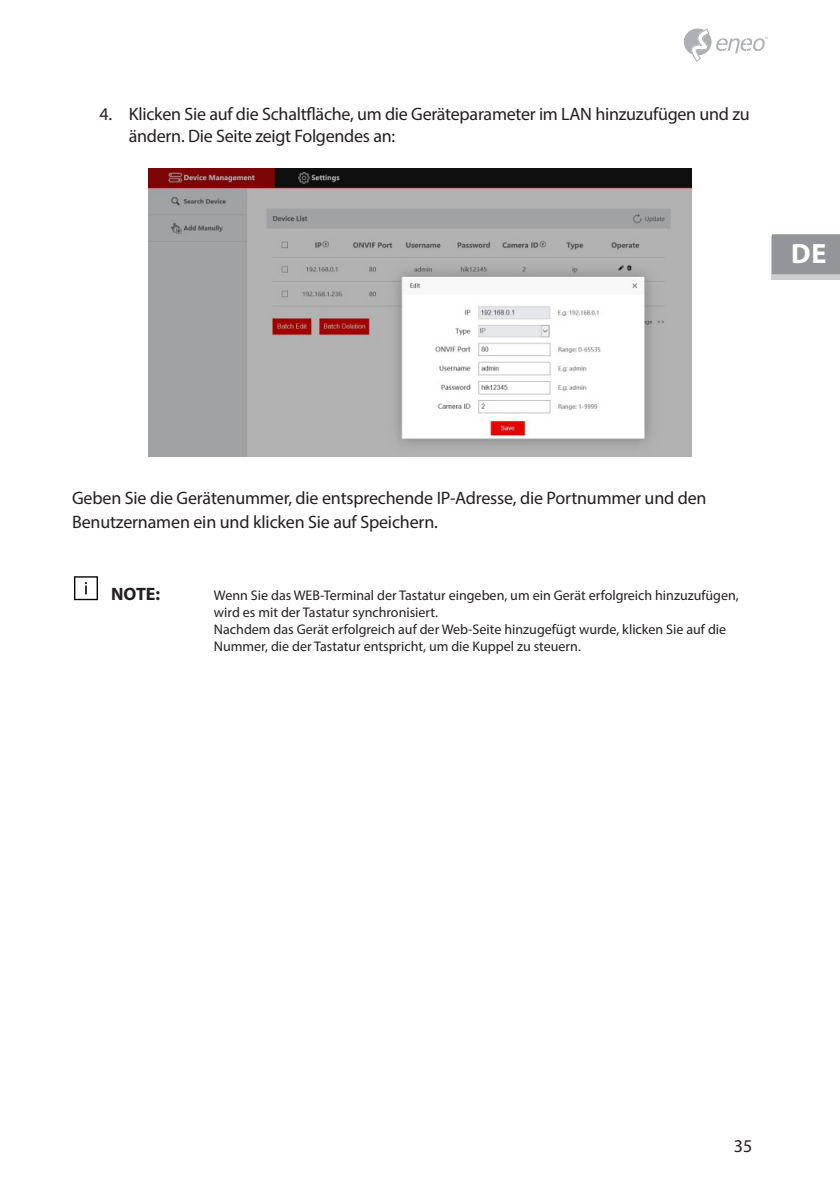
<style>
.page{position:relative;width:840px;height:1191px;background:#fff}
.page>*{position:absolute;margin:0;border:0;box-sizing:border-box;transform-origin:0 0}
.t1{font:700 28px "Myriad Pro";color:#fff}
.Fließtext{font:18px/24px "Myriad Pro";letter-spacing:-.01em;color:#231f20}
.Nummerierung2{font:18px/21.6px "Myriad Pro";letter-spacing:-.015em;color:#231f20}
.Hinweis_-_Achtung{font:700 18px "Myriad Pro";color:#231f20}
.Hinweis___Achtung{font:14px/16.8px "Myriad Pro";color:#231f20}
</style>
<div class="page">
<div style="left:771px;top:236px;width:68px;height:43px;background:linear-gradient(to right,#c6c7c9,#c5c7c9)"></div>
<div style="left:771px;top:234px;width:68px;height:40px;background:#939598"></div>
<svg style="left:683px;top:28px;width:84px;height:34px"></svg>
<img style="left:148px;top:168px;width:543px;height:288px">
<svg style="left:74px;top:576px;width:24px;height:24px"></svg>
<p class="Nummerierung2" style="left:129px;top:103px;width:622px;text-indent:-29px">4. Klicken Sie auf die Schaltfläche, um die Geräteparameter im LAN hinzuzufügen und zu ändern. Die Seite zeigt Folgendes an:</p>
<h1 class="t1" style="left:790px;top:235px;width:36px">DE</h1>
<p class="Fließtext" style="left:72px;top:486px;width:635px">Geben Sie die Gerätenummer, die entsprechende IP-Adresse, die Portnummer und den<br>Benutzernamen ein und klicken Sie auf Speichern.</p>
<p class="Hinweis_-_Achtung" style="left:111px;top:582px;width:50px">NOTE:</p>
<p class="Hinweis___Achtung" style="left:214px;top:587px;width:526px">Wenn Sie das WEB-Terminal der Tastatur eingeben, um ein Gerät erfolgreich hinzuzufügen, wird es mit der Tastatur synchronisiert.<br>Nachdem das Gerät erfolgreich auf der Web-Seite hinzugefügt wurde, klicken Sie auf die Nummer, die der Tastatur entspricht, um die Kuppel zu steuern.</p>
<p class="Fließtext" style="left:733px;top:1134px;width:20px">35</p>
</div>
